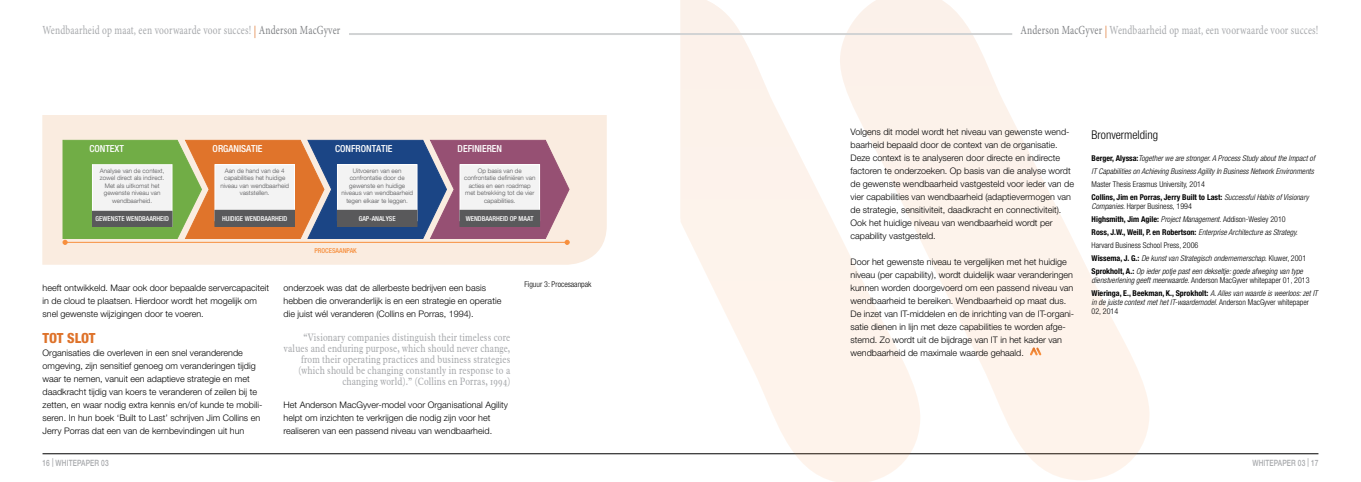
<style>
.page{position:relative;width:1361px;height:482px;background:#fff}
.page>*{position:absolute;margin:0;border:0;box-sizing:border-box;transform-origin:0 0}
.t1{font:800 condensed 14px "Helvetica Neue LT Std";letter-spacing:-.02em;color:#de722a}
.t2{font:12.4px "Minion Pro";letter-spacing:.02em;color:#a7a9ac;scale:.76 1}
.t3{font:300 condensed 12px "Helvetica Neue LT Std";color:#000}
.t4{font:11.4px/11px "Radley";letter-spacing:.02em;color:#a7a9ac;text-align:right;scale:.76 1}
.t5{font:500 condensed 9.7px "Helvetica Neue LT Com";color:#fff}
.t6{font:300 9px/13px "Helvetica Neue LT Std";color:#000}
.t7{font:500 8.7px "Helvetica Neue LT Std";letter-spacing:.02em;color:#a7a9ac;scale:.76 1}
.t8{font:italic 300 condensed 8px/13px "Helvetica Neue LT Std";color:#000}
.t9{font:700 condensed 8px/13px "Helvetica Neue LT Std";color:#000}
.t10{font:300 condensed 8px "Helvetica Neue LT Std";color:#000}
.t11{font:500 condensed 6.8px "Helvetica Neue LT Com";color:#fff}
.t12{font:500 condensed 6.8px "Helvetica Neue LT Std";color:#f78f3d}
.t13{font:300 6.3px/7.5px "Helvetica Neue LT Com";color:#59595b;text-align:center}
.s1{color:#de722a}
.s2{color:#808285}
.s3{font-weight:700;font-style:normal}
.s4{font-weight:300}
.s5{font-weight:300;font-style:italic}
.s6{font-style:normal}
</style>
<div class="page">
<div style="left:42px;top:115px;width:565px;height:150px;background:#faece0"></div>
<hr style="left:43px;top:453px;width:1275px;height:1px;background:#000">
<svg style="left:680px;top:0;width:159px;height:482px"></svg>
<svg style="left:839px;top:0;width:311px;height:482px"></svg>
<svg style="left:1030px;top:347px;width:11px;height:8px"></svg>
<hr style="left:43px;top:33px;width:969px;height:2px;background:#d1d3d4">
<div style="left:43px;top:27px;width:306px;height:12px;background:#fff"></div>
<svg style="left:63px;top:140px;width:506px;height:105px"></svg>
<h2 class="t2" style="left:43px;top:22px;width:393px">Wendbaarheid op maat, een voorwaarde voor succes! <span class="s1">|</span> <span class="s2">Anderson MacGyver</span></h2>
<h2 class="t2" style="left:1020px;top:22px;width:393px"><span class="s2">Anderson MacGyver</span> <span class="s1">|</span> Wendbaarheid op maat, een voorwaarde voor succes!</h2>
<p class="t5" style="left:89px;top:142px;width:36px">CONTEXT</p>
<p class="t13" style="left:100px;top:166px;width:66px">Analyse van de context, zowel direct als indirect.<br>Met als uitkomst het gewenste niveau van wendbaarheid.</p>
<p class="t11" style="left:96px;top:215px;width:75px">GEWENSTE WENDBAARHEID</p>
<p class="t5" style="left:213px;top:142px;width:51px">ORGANISATIE</p>
<p class="t5" style="left:335px;top:142px;width:59px">CONFRONTATIE</p>
<p class="t5" style="left:458px;top:142px;width:46px">DEFINIEREN</p>
<p class="t13" style="left:220px;top:166px;width:70px">Aan de hand van de 4 capabilities het huidige niveau van wendbaarheid vaststellen.</p>
<p class="t11" style="left:222px;top:214px;width:67px">HUIDIGE WENDBAARHEID</p>
<p class="t13" style="left:464px;top:166px;width:73px">Op basis van de confrontatie definiëren van acties en een roadmap met betrekking tot de vier capabilities.</p>
<p class="t11" style="left:466px;top:214px;width:69px">WENDBAARHEID OP MAAT</p>
<p class="t13" style="left:341px;top:166px;width:73px">Uitvoeren van een confrontatie door de gewenste en huidige niveaus van wendbaarheid tegen elkaar te leggen.</p>
<p class="t11" style="left:359px;top:214px;width:39px">GAP-ANALYSE</p>
<p class="t12" style="left:314px;top:246px;width:44px">PROCESAANPAK</p>
<p class="t6" style="left:43px;top:281px;width:228px">heeft ontwikkeld. Maar ook door bepaalde servercapaciteit in de cloud te plaatsen. Hierdoor wordt het mogelijk om snel gewenste wijzigingen door te voeren.</p>
<h1 class="t1" style="left:43px;top:329px;width:55px">TOT SLOT</h1>
<p class="t6" style="left:43px;top:346px;width:221px">Organisaties die overleven in een snel veranderende omgeving, zijn sensitief genoeg om veranderingen tijdig waar te nemen, vanuit een adaptieve strategie en met daadkracht tijdig van koers te veranderen of zeilen bij te zetten, en waar nodig extra kennis en/of kunde te mobili&shy;seren. In hun boek ‘Built to Last’ schrijven Jim Collins en Jerry Porras dat een van de kernbevindingen uit hun</p>
<p class="t6" style="left:283px;top:281px;width:219px">onderzoek was dat de allerbeste bedrijven een basis hebben die onveranderlijk is en een strategie en operatie die juist wél veranderen (Collins en Porras, 1994).</p>
<p class="t4" style="left:284px;top:331px;width:299px">“Visionary companies distinguish their timeless core values and enduring purpose, which should never change, from their operating practices and business strategies (which should be changing constantly in response to a changing world).” (Collins en Porras, 1994)</p>
<p class="t6" style="left:283px;top:398px;width:226px">Het Anderson MacGyver-model voor Organisational Agility helpt om inzichten te verkrijgen die nodig zijn voor het realiseren van een passend niveau van wendbaarheid.</p>
<p class="t10" style="left:524px;top:280px;width:68px">Figuur 3: Procesaanpak</p>
<p class="t6" style="left:850px;top:125px;width:225px">Volgens dit model wordt het niveau van gewenste wend&shy;baarheid bepaald door de context van de organisatie.<br>Deze context is te analyseren door directe en indirecte factoren te onderzoeken. Op basis van die analyse wordt de gewenste wendbaarheid vastgesteld voor ieder van de vier capabilities van wendbaarheid (adaptievermogen van de strategie, sensitiviteit, daadkracht en connectiviteit).<br>Ook het huidige niveau van wendbaarheid wordt per capability vastgesteld.</p>
<p class="t6" style="left:850px;top:255px;width:225px">Door het gewenste niveau te vergelijken met het huidige niveau (per capability), wordt duidelijk waar veranderingen kunnen worden doorgevoerd om een passend niveau van wendbaarheid te bereiken. Wendbaarheid op maat dus.<br>De inzet van IT-middelen en de inrichting van de IT-organi&shy;satie dienen in lijn met deze capabilities te worden afge&shy;stemd. Zo wordt uit de bijdrage van IT in het kader van wendbaarheid de maximale waarde gehaald.</p>
<h3 class="t3" style="left:1091px;top:128px;width:68px">Bronvermelding</h3>
<p class="t8" style="left:1091px;top:152px;width:225px"><span class="s3">Berger, Alyssa:</span>Together we are stronger. A Process Study about the Impact of<br>IT Capabilities on Achieving Business Agility In Business Network Environments</p>
<p class="t9" style="left:1091px;top:177px;width:219px"><span class="s4">Master Thesis Erasmus University, 2014<br></span>Collins, Jim en Porras, Jerry Built to Last: <span class="s5">Successful Habits of Visionary</span></p>
<p class="t8" style="left:1091px;top:200px;width:216px">Companies. <span class="s6">Harper Business, 1994<br></span><span class="s3">Highsmith, Jim Agile:</span> Project Management. <span class="s6">Addison-Wesley 2010<br></span><span class="s3">Ross, J.W., Weill, P. en Robertson:</span> Enterprise Architecture as Strategy.<br><span class="s6">Harvard Business School Press, 2006<br></span><span class="s3">Wissema, J. G.:</span> De kunst van Strategisch ondernemerschap. <span class="s6">Kluwer, 2001<br></span><span class="s3">Sprokholt, A.:</span> Op ieder potje past een dekseltje: goede afweging van type</p>
<p class="t8" style="left:1091px;top:274px;width:228px">dienstverlening geeft meerwaarde. <span class="s6">Anderson MacGyver whitepaper 01, 2013<br></span><span class="s3">Wieringa, E., Beekman, K., Sprokholt:</span> A. Alles van waarde is weerloos: zet IT</p>
<p class="t8" style="left:1091px;top:298px;width:219px;line-height:9px">in de juiste context met het IT-waardemodel. <span class="s6">Anderson MacGyver whitepaper<br>02, 2014</span></p>
<p class="t7" style="left:43px;top:457px;width:88px">16 | WH ITEPAPER 03</p>
<p class="t7" style="left:1252px;top:457px;width:88px">WHITEPAPER 03 | 17</p>
</div>
